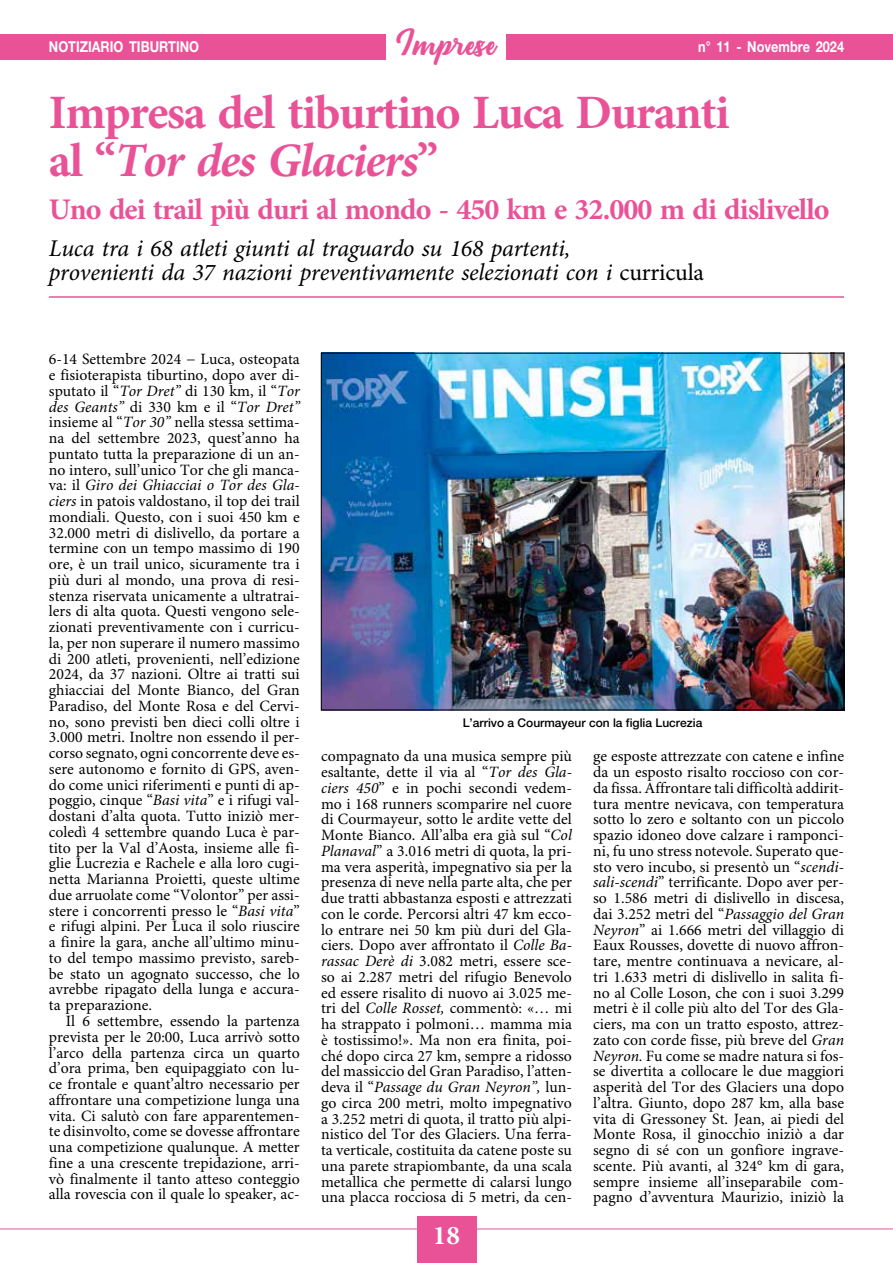
<style>
.page{position:relative;width:893px;height:1263px;background:#fff}
.page>*{position:absolute;margin:0;border:0;box-sizing:border-box;transform-origin:0 0}
.t1{font:700 48px/48px "Minion Pro";letter-spacing:-.03em;color:#ea5297}
.t2{font:36px "Richardine";letter-spacing:.01em;color:#ea5297}
.t3{font:700 30px "Minion Pro";letter-spacing:-.03em;color:#ea5297}
.t4{font:700 27px "Minion Pro";color:#fff}
.t5{font:italic 24px/24px "Minion Pro";letter-spacing:-.01em;color:#000}
.t6{font:15.75px/15.8px "Minion Pro";color:#000;text-align:justify}
.t7{font:700 15px "Helvetica Neue LT Std";color:#fff;scale:.85 1}
.t8{font:500 12px "Helvetica Neue LT Std";color:#000}
.s1{font-style:italic}
.s2{font-style:normal}
</style>
<div class="page">
<hr style="left:0;top:1228px;width:893px;height:1px;background:#ea5297">
<div style="left:0;top:34px;width:893px;height:26px;background:#ea5297"></div>
<div style="left:417px;top:1216px;width:59px;height:47px;background:#ea5297"></div>
<div style="left:387px;top:0;width:119px;height:68px;background:#fff"></div>
<hr style="left:49px;top:296px;width:795px;height:2px;background:#ea5297">
<img style="left:323px;top:355px;width:519px;height:353px">
<h2 class="t2" style="left:396px;top:22px;width:101px">Imprese</h2>
<p class="t7" style="left:49px;top:38px;width:178px">NOTIZIARIO TIBURTINO</p>
<p class="t7" style="left:698px;top:38px;width:173px">n° 11 - Novembre 2024</p>
<h1 class="t1" style="left:49px;top:91px;width:682px">Impresa del tiburtino Luca Duranti al “<span class="s1">Tor des Glaciers</span>”</h1>
<h3 class="t3" style="left:49px;top:192px;width:782px">Uno dei trail più duri al mondo - 450 km e 32.000 m di dislivello</h3>
<h3 class="t5" style="left:49px;top:237px;width:657px">Luca tra i 68 atleti giunti al traguardo su 168 partenti,<br>provenienti da 37 nazioni preventivamente selezionati con i <span class="s2">curricula</span></h3>
<p class="t6" style="left:49px;top:352px;width:252px">6-14 Settembre 2024 <span class="s1">−</span> Luca, osteopata e fisioterapista tiburtino, dopo aver di&shy;sputato il “<span class="s1">Tor Dret”</span> di 130 km, il “<span class="s1">Tor des Geants”</span> di 330 km e il “<span class="s1">Tor Dret” </span>insieme al “<span class="s1">Tor 30”</span> nella stessa settima&shy;na del settembre 2023, quest’anno ha puntato tutta la preparazione di un an&shy;no intero, sull’unico Tor che gli manca&shy;va: il <span class="s1">Giro dei Ghiacciai o Tor des Gla&shy;ciers</span> in patois valdostano, il top dei trail mondiali. Questo, con i suoi 450 km e 32.000 metri di dislivello, da portare a termine con un tempo massimo di 190 ore, è un trail unico, sicuramente tra i più duri al mondo, una prova di resi&shy;stenza riservata unicamente a ultratrai&shy;lers di alta quota. Questi vengono sele&shy;zionati preventivamente con i curricu&shy;la, per non superare il numero massimo di 200 atleti, provenienti, nell’edizione 2024, da 37 nazioni. Oltre ai tratti sui ghiacciai del Monte Bianco, del Gran Paradiso, del Monte Rosa e del Cervi&shy;no, sono previsti ben dieci colli oltre i 3.000 metri. Inoltre non essendo il per&shy;corso segnato, ogni concorrente deve es&shy;sere autonomo e fornito di GPS, aven&shy;do come unici riferimenti e punti di ap&shy;poggio, cinque “<span class="s1">Basi vita</span>” e i rifugi val&shy;dostani d’alta quota. Tutto iniziò mer&shy;coledì 4 settembre quando Luca è par&shy;tito per la Val d’Aosta, insieme alle fi&shy;glie Lucrezia e Rachele e alla loro cugi&shy;netta Marianna Proietti, queste ultime due arruolate come “Volontor” per assi&shy;stere i concorrenti presso le “<span class="s1">Basi vita</span>” e rifugi alpini. Per Luca il solo riuscire a finire la gara, anche all’ultimo minu&shy;to del tempo massimo previsto, sareb&shy;be stato un agognato successo, che lo avrebbe ripagato della lunga e accura&shy;ta preparazione.</p>
<p class="t6" style="left:49px;top:1014px;width:252px;text-indent:17px">Il 6 settembre, essendo la partenza prevista per le 20:00, Luca arrivò sotto l’arco della partenza circa un quarto d’ora prima, ben equipaggiato con lu&shy;ce frontale e quant’altro necessario per affrontare una competizione lunga una vita. Ci salutò con fare apparentemen&shy;te disinvolto, come se dovesse affrontare una competizione qualunque. A metter fine a una crescente trepidazione, arri&shy;vò finalmente il tanto atteso conteggio alla rovescia con il quale lo speaker, ac-</p>
<p class="t8" style="left:463px;top:716px;width:241px">L’arrivo a Courmayeur con la figlia Lucrezia</p>
<p class="t6" style="left:321px;top:749px;width:252px">compagnato da una musica sempre più esaltante, dette il via al “<span class="s1">Tor des Gla&shy;ciers 450</span>” e in pochi secondi vedem&shy;mo i 168 runners scomparire nel cuore di Courmayeur, sotto le ardite vette del Monte Bianco. All’alba era già sul “<span class="s1">Col Planaval</span>” a 3.016 metri di quota, la pri&shy;ma vera asperità, impegnativo sia per la presenza di neve nella parte alta, che per due tratti abbastanza esposti e attrezzati con le corde. Percorsi altri 47 km ecco&shy;lo entrare nei 50 km più duri del Gla&shy;ciers. Dopo aver affrontato il <span class="s1">Colle Ba&shy;rassac Derè di</span> 3.082 metri, essere sce&shy;so ai 2.287 metri del rifugio Benevolo ed essere risalito di nuovo ai 3.025 me&shy;tri del <span class="s1">Colle Rosset,</span> commentò: «… mi ha strappato i polmoni… mamma mia è tostissimo!». Ma non era finita, poi&shy;ché dopo circa 27 km, sempre a ridosso del massiccio del Gran Paradiso, l’atten&shy;deva il “<span class="s1">Passage du Gran Neyron”,</span> lun&shy;go circa 200 metri, molto impegnativo a 3.252 metri di quota, il tratto più alpi&shy;nistico del Tor des Glaciers. Una ferra&shy;ta verticale, costituita da catene poste su una parete strapiombante, da una scala metallica che permette di calarsi lungo una placca rocciosa di 5 metri, da cen-</p>
<p class="t6" style="left:593px;top:749px;width:252px">ge esposte attrezzate con catene e infine da un esposto risalto roccioso con cor&shy;da fissa. Affrontare tali difficoltà addirit&shy;tura mentre nevicava, con temperatura sotto lo zero e soltanto con un piccolo spazio idoneo dove calzare i ramponci&shy;ni, fu uno stress notevole. Superato que&shy;sto vero incubo, si presentò un “<span class="s1">scendi&shy;sali-scendi</span>” terrificante. Dopo aver per&shy;so 1.586 metri di dislivello in discesa, dai 3.252 metri del “<span class="s1">Passaggio del Gran Neyron</span>” ai 1.666 metri del villaggio di Eaux Rousses, dovette di nuovo affron&shy;tare, mentre continuava a nevicare, al&shy;tri 1.633 metri di dislivello in salita fi&shy;no al Colle Loson, che con i suoi 3.299 metri è il colle più alto del Tor des Gla&shy;ciers, ma con un tratto esposto, attrez&shy;zato con corde fisse, più breve del <span class="s1">Gran Neyron.</span> Fu come se madre natura si fos&shy;se divertita a collocare le due maggiori asperità del Tor des Glaciers una dopo l’altra. Giunto, dopo 287 km, alla base vita di Gressoney St. Jean, ai piedi del Monte Rosa, il ginocchio iniziò a dar segno di sé con un gonfiore ingrave&shy;scente. Più avanti, al 324° km di gara, sempre insieme all’inseparabile com&shy;pagno d’avventura Maurizio, iniziò la</p>
<h3 class="t4" style="left:433px;top:1219px;width:28px">18</h3>
</div>
